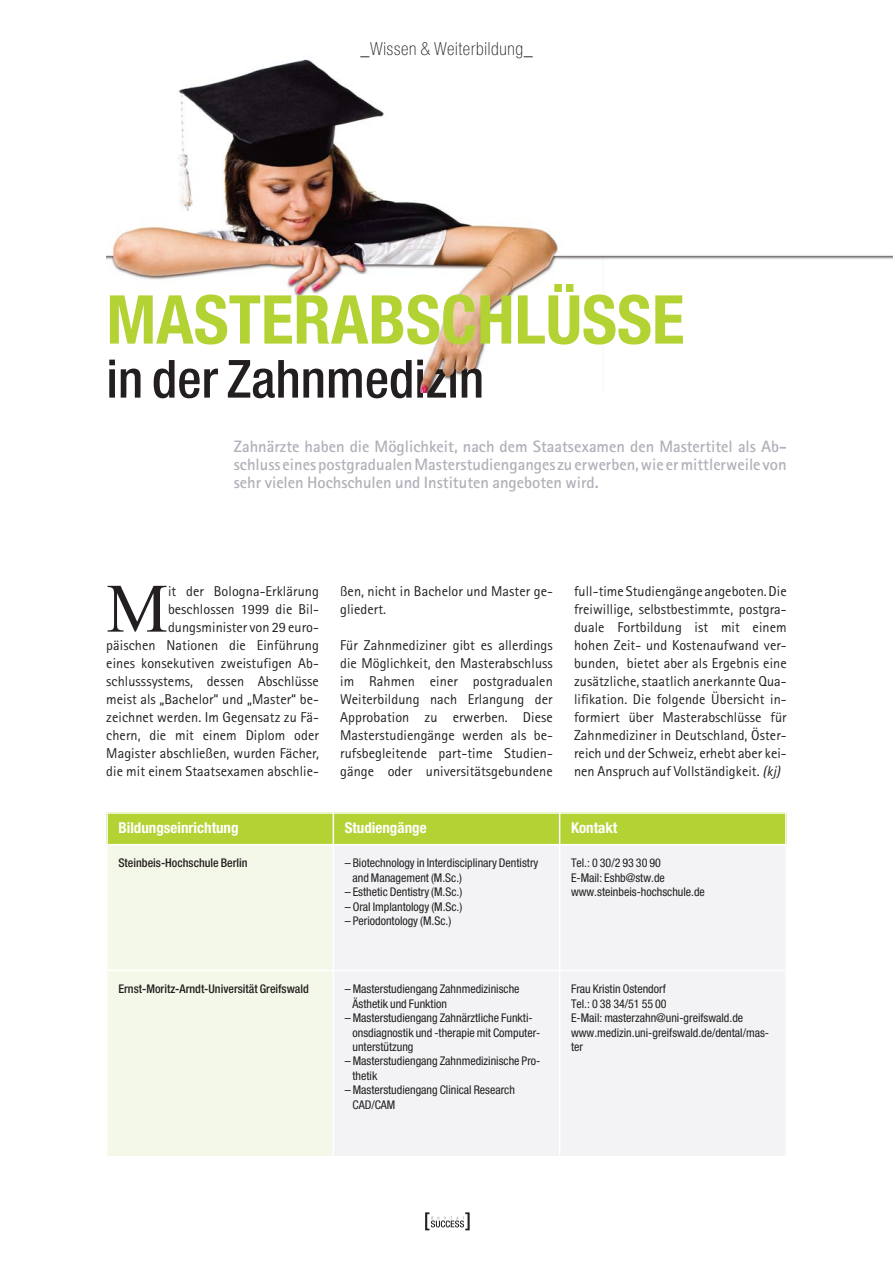
<style>
.page{position:relative;width:893px;height:1263px;background:#fff}
.page>*{position:absolute;margin:0;border:0;box-sizing:border-box;transform-origin:0 0}
.t1{font:69.15px "Times New Roman";color:#231f20}
.t2{font:700 condensed 67.5px "Helvetica Neue";color:#b3d334}
.t3{font:500 condensed 52.5px "Helvetica Neue";color:#231f20}
.t4{font:100 condensed 18px "Helvetica Neue";letter-spacing:.04em;color:#231f20}
.t5{font:700 16.5px/18px "Rotis Sans Serif";color:#b0b0b9;text-align:justify}
.t6{font:700 condensed 15px "Helvetica Neue";color:#fff}
.t7{font:14.25px/18px "Rotis Sans Serif";letter-spacing:.005em;color:#231f20;text-align:justify}
.t8{font:condensed 12px/14.4px "Helvetica Neue";color:#231f20}
.t9{font:500 condensed 12px "Helvetica Neue";color:#231f20}
.s1{font-style:italic}
</style>
<div class="page">
<img style="left:106px;top:59px;width:787px;height:334px">
<img style="left:109px;top:360px;width:372px;height:33px">
<svg style="left:425px;top:1212px;width:45px;height:18px"></svg>
<div style="left:106px;top:812px;width:227px;height:33px;background:#b3d334"></div>
<div style="left:333px;top:812px;width:227px;height:33px;background:#b3d334"></div>
<div style="left:560px;top:812px;width:227px;height:33px;background:#b3d334"></div>
<div style="left:106px;top:845px;width:227px;height:125px;background:#f4f8e8"></div>
<div style="left:333px;top:845px;width:227px;height:125px;background:#f3f3f5"></div>
<div style="left:560px;top:845px;width:227px;height:125px;background:#f3f3f5"></div>
<div style="left:106px;top:970px;width:227px;height:187px;background:#f4f8e8"></div>
<div style="left:333px;top:970px;width:227px;height:187px;background:#f3f3f5"></div>
<div style="left:560px;top:970px;width:227px;height:187px;background:#f3f3f5"></div>
<hr style="left:106px;top:812px;width:2px;height:345px;background:#fff">
<hr style="left:333px;top:812px;width:1px;height:345px;background:#fff">
<hr style="left:559px;top:812px;width:1px;height:345px;background:#fff">
<hr style="left:785px;top:812px;width:2px;height:345px;background:#fff">
<hr style="left:106px;top:812px;width:681px;height:2px;background:#fff">
<hr style="left:106px;top:844px;width:681px;height:1px;background:#fff">
<hr style="left:106px;top:970px;width:681px;height:1px;background:#fff">
<hr style="left:106px;top:1156px;width:681px;height:1px;background:#fff">
<p class="t4" style="left:360px;top:43px;width:174px">_Wissen &amp; Weiterbildung_</p>
<h2 class="t2" style="left:106px;top:295px;width:580px">MASTERABSCHLÜSSE</h2>
<h3 class="t3" style="left:106px;top:360px;width:379px">in der Zahnmedizin</h3>
<p class="t5" style="left:234px;top:439px;width:554px">Zahnärzte haben die Möglichkeit, nach dem Staatsexamen den Mastertitel als Ab&shy;schluss eines postgradualen Masterstudienganges zu erwerben, wie er mittlerweile von sehr vielen Hochschulen und Instituten angeboten wird.</p>
<p class="t7" style="left:106px;top:583px;width:214px;text-align:right">it der Bologna-Erklärung beschlossen 1999 die Bil&shy;dungsminister von 29 euro-<br>päischen Nationen die Einführung eines konsekutiven zweistufigen Ab&shy;schlusssystems, dessen Ab schlüsse meist als „Bachelor“ und „Master“ be&shy;zeichnet werden. Im Gegensatz zu Fä&shy;chern, die mit einem Diplom oder Magister abschließen, wurden Fächer, die mit einem Staats examen abschlie-</p>
<p class="t7" style="left:340px;top:583px;width:214px">ßen, nicht in Bachelor und Master ge&shy;gliedert.</p>
<h1 class="t1" style="left:106px;top:582px;width:63px">M</h1>
<p class="t7" style="left:340px;top:637px;width:214px">Für Zahnmediziner gibt es allerdings die Möglichkeit, den Masterabschluss im Rahmen einer postgradualen Weiterbildung nach Erlangung der Approbation zu erwerben. Diese Master studien gänge werden als be&shy;rufsbegleitende part-time Studien&shy;gänge oder universitätsgebundene</p>
<p class="t7" style="left:574px;top:583px;width:214px">full-time Studiengänge angeboten. Die freiwillige, selbstbestimmte, postgra&shy;duale Fortbildung ist mit einem hohen Zeit- und Kostenaufwand ver&shy;bunden, bietet aber als Ergebnis eine zusätzliche, staatlich anerkannte Qua&shy;lifikation. Die folgende Übersicht in - formiert über Masterabschlüsse für Zahnmediziner in Deutschland, Öster&shy;reich und der Schweiz, erhebt aber kei&shy;nen Anspruch auf Vollständigkeit. <span class="s1">(kj)</span></p>
<p class="t6" style="left:118px;top:823px;width:122px">Bildungseinrichtung</p>
<p class="t6" style="left:345px;top:823px;width:83px">Studiengänge</p>
<p class="t6" style="left:571px;top:823px;width:48px">Kontakt</p>
<p class="t9" style="left:118px;top:859px;width:131px">Steinbeis-Hochschule Berlin</p>
<p class="t8" style="left:352px;top:857px;width:187px;text-indent:-8px">– Biotechnology in Interdisciplinary Dentistry and Management (M.Sc.)</p>
<p class="t8" style="left:345px;top:886px;width:119px">– Esthetic Dentistry (M.Sc.)</p>
<p class="t8" style="left:345px;top:900px;width:119px">– Oral Implantology (M.Sc.)</p>
<p class="t8" style="left:345px;top:915px;width:108px">– Periodontology (M.Sc.)</p>
<p class="t8" style="left:571px;top:857px;width:135px">Tel.: 0 30/2 93 30 90<br>E-Mail: Eshb@stw.de www.steinbeis-hochschule.de</p>
<p class="t9" style="left:118px;top:985px;width:192px">Ernst-Moritz-Arndt-Universität Greifswald</p>
<p class="t8" style="left:352px;top:983px;width:169px;text-indent:-8px">– Masterstudiengang Zahnmedizinische<br>Ästhetik und Funktion</p>
<p class="t8" style="left:352px;top:1012px;width:190px;text-indent:-8px">– Masterstudiengang Zahnärztliche Funkti&shy;onsdiagnostik und -therapie mit Computer&shy;unterstützung</p>
<p class="t8" style="left:352px;top:1055px;width:189px;text-indent:-8px">– Masterstudiengang Zahnmedizinische Pro&shy;thetik</p>
<p class="t8" style="left:352px;top:1084px;width:164px;text-indent:-8px">– Masterstudiengang Clinical Research<br>CAD/CAM</p>
<p class="t8" style="left:571px;top:983px;width:200px">Frau Kristin Ostendorf<br>Tel.: 0 38 34/51 55 00<br>E-Mail: masterzahn@uni- greifswald.de www.medizin.uni-greifswald.de/dental/mas&shy;ter</p>
</div>
